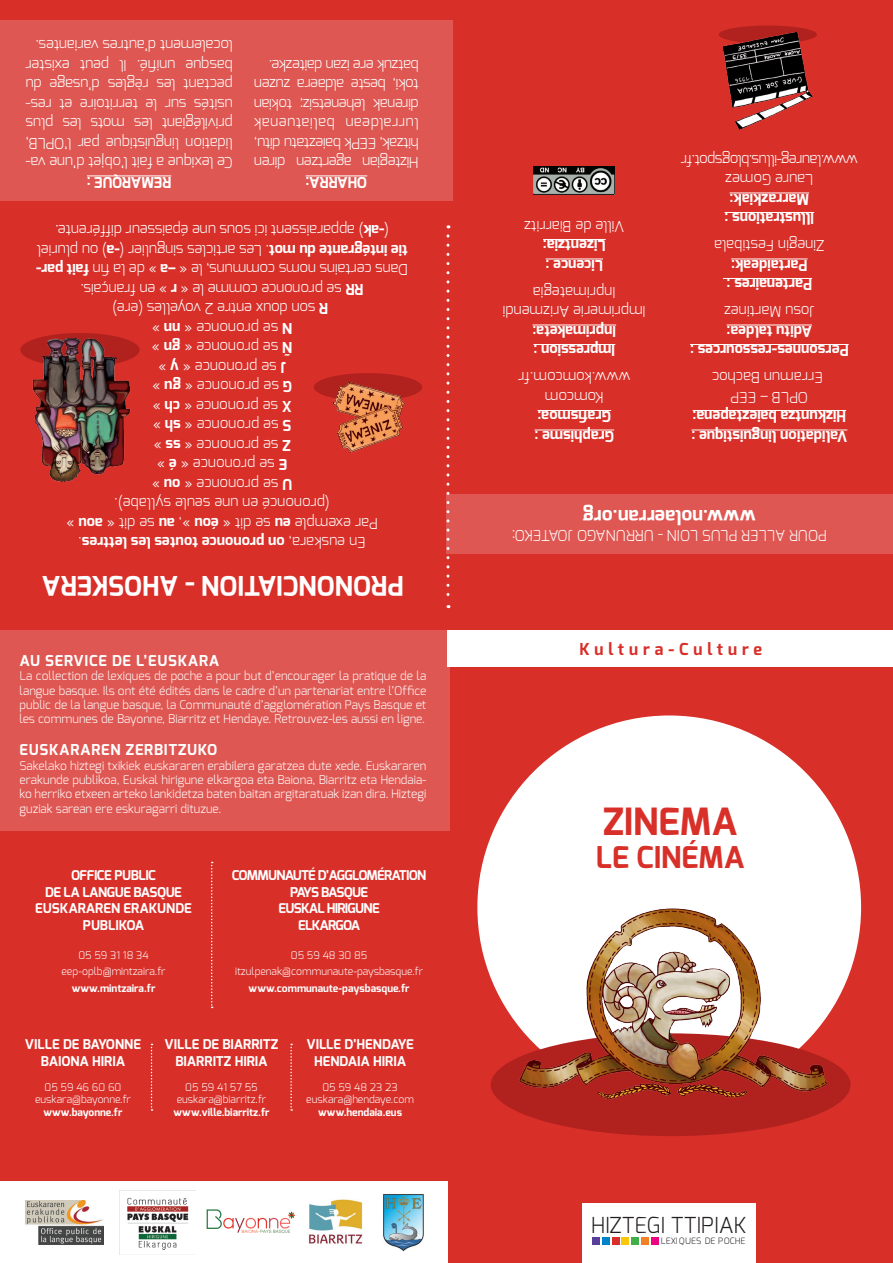
<style>
.page{position:relative;width:893px;height:1263px;background:#d82f29}
.page>*{position:absolute;margin:0;border:0;box-sizing:border-box;transform-origin:0 0}
.t1{font:700 37.5px "Exo";color:#d82f29}
.t2{font:700 30px "Exo";color:#d82f29}
.t3{font:700 27px "Exo";color:#fff}
.t4{font:300 22.05px "Exo";color:#231f20}
.t5{font:700 19.5px "Exo";color:#fff}
.t6{font:700 16.5px "Exo";letter-spacing:.3em;color:#d82f29}
.t7{font:300 15px/19.5px "Exo";letter-spacing:-.01em;color:#fff;text-align:center}
.t8{font:700 15px/19.5px "Exo";color:#fff}
.t9{font:700 15px "Exo";letter-spacing:.05em;color:#fff}
.t10{font:300 15px/19.5px "Exo";letter-spacing:-.035em;color:#fff;text-align:center}
.t11{font:700 13.5px/16.2px "Exo";color:#fff;text-align:center}
.t12{font:700 13.5px/16.5px "Exo";letter-spacing:-.05em;color:#fff;text-align:center}
.t13{font:700 13.5px/16.5px "Exo";letter-spacing:-.03em;color:#fff;text-align:center}
.t14{font:300 12px/14.4px "Exo";color:#fff;text-align:justify}
.t15{font:300 10.5px/12.6px "Exo";color:#fff;text-align:center}
.t16{font:700 10.5px "Exo";color:#fff}
.t17{font:300 8.7px "Exo";color:#231f20}
.s1{font-weight:700}
</style>
<div class="page">
<div style="left:448px;top:630px;width:445px;height:37px;background:#fff"></div>
<hr style="left:446px;top:0;width:1px;height:1263px;background:#fff">
<div style="left:478px;top:716px;width:382px;height:382px;background:#fff;border-radius:50%"></div>
<svg style="left:446px;top:236px;width:3px;height:372px"></svg>
<div style="left:491px;top:1033px;width:359px;height:103px;background:#b1221e;border-radius:50%"></div>
<div style="left:20px;top:333px;width:120px;height:34px;background:#b1221e;border-radius:50%"></div>
<img style="left:514px;top:908px;width:318px;height:200px">
<div style="left:314px;top:373px;width:108px;height:28px;background:#b1221e;border-radius:50%"></div>
<img style="left:26px;top:338px;width:106px;height:143px">
<div style="left:719px;top:26px;width:98px;height:18px;background:#b1221e;border-radius:50%"></div>
<img style="left:723px;top:33px;width:90px;height:96px">
<hr style="left:447px;top:0;width:1px;height:1263px;background:#fff">
<div style="left:0;top:20px;width:452px;height:180px;background:#df5752"></div>
<hr style="left:306px;top:176px;width:61px;height:1px;background:#fff">
<hr style="left:87px;top:176px;width:84px;height:1px;background:#fff">
<img style="left:333px;top:382px;width:72px;height:71px">
<div style="left:583px;top:1203px;width:173px;height:60px;background:#fff"></div>
<div style="left:592px;top:1237px;width:8px;height:7px;background:#573e99"></div>
<div style="left:602px;top:1237px;width:7px;height:7px;background:#0082c9"></div>
<div style="left:612px;top:1237px;width:7px;height:7px;background:#d82f29"></div>
<div style="left:622px;top:1237px;width:7px;height:7px;background:#f9c709"></div>
<div style="left:631px;top:1237px;width:8px;height:7px;background:#40ae49"></div>
<div style="left:641px;top:1237px;width:7px;height:7px;background:#f48026"></div>
<div style="left:651px;top:1237px;width:7px;height:7px;background:#ed0280"></div>
<div style="left:0;top:630px;width:449px;height:200px;background:#df5752"></div>
<div style="left:0;top:1181px;width:447px;height:82px;background:#fff"></div>
<img style="left:26px;top:1200px;width:78px;height:44px">
<img style="left:206px;top:1209px;width:89px;height:24px">
<img style="left:308px;top:1199px;width:55px;height:45px">
<img style="left:120px;top:1190px;width:75px;height:60px">
<img style="left:383px;top:1194px;width:41px;height:57px">
<svg style="left:151px;top:1044px;width:2px;height:67px"></svg>
<svg style="left:290px;top:1044px;width:2px;height:67px"></svg>
<svg style="left:211px;top:862px;width:2px;height:146px"></svg>
<div style="left:446px;top:494px;width:447px;height:59px;background:#df5752"></div>
<img style="left:534px;top:166px;width:80px;height:29px">
<hr style="left:691px;top:430px;width:156px;height:1px;background:#fff">
<hr style="left:693px;top:410px;width:153px;height:1px;background:#fff">
<hr style="left:690px;top:344px;width:159px;height:1px;background:#fff">
<hr style="left:727px;top:325px;width:85px;height:1px;background:#fff">
<hr style="left:723px;top:278px;width:89px;height:1px;background:#fff">
<hr style="left:731px;top:259px;width:77px;height:1px;background:#fff">
<hr style="left:725px;top:212px;width:89px;height:1px;background:#fff">
<hr style="left:730px;top:193px;width:79px;height:1px;background:#fff">
<hr style="left:535px;top:430px;width:79px;height:1px;background:#fff">
<hr style="left:538px;top:410px;width:73px;height:1px;background:#fff">
<hr style="left:533px;top:344px;width:82px;height:1px;background:#fff">
<hr style="left:532px;top:325px;width:84px;height:1px;background:#fff">
<hr style="left:546px;top:259px;width:57px;height:1px;background:#fff">
<hr style="left:543px;top:239px;width:63px;height:1px;background:#fff">
<p class="t7" style="left:233px;top:172px;width:209px;text-align:justify;rotate:-180deg">Ce lexique a fait l’objet d’une va&shy;lidation linguistique par l’OPLB, privilégiant les mots les plus usités sur le territoire et res&shy;pectant les règles d’usage du basque unifié. Il peut exister localement d’autres variantes.</p>
<p class="t8" style="left:171px;top:192px;width:86px;rotate:-180deg">REMARQUE :</p>
<p class="t7" style="left:419px;top:172px;width:166px;text-align:justify;rotate:-180deg">Hiztegian agertzen diren hitzak, EEPk baieztatu ditu, lurraldean baliatuenak direnak lehenetsiz; tokian toki, beste aldaera zuzen batzuk ere izan daitezke.</p>
<p class="t8" style="left:367px;top:192px;width:63px;rotate:-180deg">OHARRA:</p>
<p class="t7" style="left:408px;top:552px;width:374px;rotate:-180deg">En euskara, <span class="s1">on prononce toutes les lettres</span>.<br>Par exemple <span class="s1">eu</span> se dit « <span class="s1">éou</span> », <span class="s1">au</span> se dit « <span class="s1">aou</span> » (prononcé en une seule syllabe).<br><span class="s1">U</span> se prononce « <span class="s1">ou</span> »<br><span class="s1">E</span> se prononce « <span class="s1">é</span> »<br><span class="s1">Z</span> se prononce « <span class="s1">ss</span> »<br><span class="s1">S</span> se prononce « <span class="s1">sh</span> »<br><span class="s1">X</span> se prononce « <span class="s1">ch</span> »<br><span class="s1">G</span> se prononce « <span class="s1">gu</span> »<br><span class="s1">J</span> se prononce « <span class="s1">y</span> »<br><span class="s1">Ñ</span> se prononce « <span class="s1">gn</span> »<br><span class="s1">N</span> se prononce « <span class="s1">nn</span> »<br><span class="s1">R</span> son doux entre 2 voyelles (ere)<br><span class="s1">RR</span> se prononce comme le « <span class="s1">r</span> » en français.<br>Dans certains noms communs, le « <span class="s1">–a</span> » de la fin <span class="s1">fait par&shy;tie intégrante du mot</span>. Les articles singulier (<span class="s1">-a</span>) ou pluriel (<span class="s1">-ak</span>) apparaissent ici sous une épaisseur différente.</p>
<h3 class="t3" style="left:404px;top:603px;width:363px;rotate:-180deg">PRONONCIATION - AHOSKERA</h3>
<p class="t9" style="left:20px;top:651px;width:201px">AU SERVICE DE L’EUSKARA</p>
<p class="t14" style="left:20px;top:669px;width:408px">La collection de lexiques de poche a pour but d’encourager la pratique de la langue basque. Ils ont été édités dans le cadre d’un partenariat entre l’Office public de la langue basque, la Communauté d’agglomération Pays Basque et les communes de Bayonne, Biarritz et Hendaye. Retrouvez-les aussi en ligne.</p>
<p class="t9" style="left:20px;top:740px;width:199px">EUSKARAREN ZERBITZUKO</p>
<p class="t14" style="left:20px;top:758px;width:408px">Sakelako hiztegi txikiek euskararen erabilera garatzea dute xede. Euskararen erakunde publikoa, Euskal hirigune elkargoa eta Baiona, Biarritz eta Hendaia&shy;ko herriko etxeen arteko lankidetza baten baitan argitaratuak izan dira. Hiztegi guziak sarean ere eskuragarri dituzue.</p>
<p class="t13" style="left:35px;top:867px;width:158px">OFFICE PUBLIC<br>DE LA LANGUE BASQUE<br>EUSKARAREN ERAKUNDE<br>PUBLIKOA</p>
<p class="t15" style="left:61px;top:946px;width:106px;line-height:16.5px">05 59 31 18 34 eep-oplb@mintzaira.fr</p>
<p class="t16" style="left:72px;top:981px;width:85px">www.mintzaira.fr</p>
<p class="t12" style="left:232px;top:867px;width:196px">COMMUNAUTÉ D’AGGLOMÉRATION<br>PAYS BASQUE<br>EUSKAL HIRIGUNE<br>ELKARGOA</p>
<p class="t15" style="left:235px;top:946px;width:190px;line-height:16.5px">05 59 48 30 85 itzulpenak@communaute-paysbasque.fr</p>
<p class="t16" style="left:249px;top:981px;width:163px">www.communaute-paysbasque.fr</p>
<p class="t11" style="left:25px;top:1036px;width:118px">VILLE DE BAYONNE<br>BAIONA HIRIA</p>
<p class="t15" style="left:35px;top:1081px;width:97px">05 59 46 60 60 euskara@bayonne.fr</p>
<p class="t16" style="left:43px;top:1105px;width:81px">www.bayonne.fr</p>
<p class="t11" style="left:165px;top:1036px;width:115px">VILLE DE BIARRITZ<br>BIARRITZ HIRIA</p>
<p class="t15" style="left:177px;top:1081px;width:91px">05 59 41 57 55 euskara@biarritz.fr</p>
<p class="t16" style="left:173px;top:1105px;width:98px">www.ville.biarritz.fr</p>
<p class="t11" style="left:306px;top:1036px;width:109px">VILLE D’HENDAYE<br>HENDAIA HIRIA</p>
<p class="t15" style="left:306px;top:1081px;width:109px">05 59 48 23 23 euskara@hendaye.com</p>
<p class="t16" style="left:318px;top:1105px;width:85px">www.hendaia.eus</p>
<p class="t7" style="left:625px;top:236px;width:102px;rotate:-180deg">Ville de Biarritz</p>
<p class="t8" style="left:606px;top:275px;width:64px;rotate:-180deg">Licence :<br>Lizentzia:</p>
<p class="t7" style="left:646px;top:321px;width:145px;rotate:-180deg">Imprimerie Arizmendi<br>Inprimategia</p>
<p class="t8" style="left:616px;top:360px;width:85px;rotate:-180deg">Impression :<br>Inprimaketa:</p>
<p class="t7" style="left:631px;top:407px;width:114px;rotate:-180deg">Komcom www.komcom.fr</p>
<p class="t8" style="left:614px;top:446px;width:81px;rotate:-180deg">Graphisme :<br>Grafismoa:</p>
<p class="t10" style="left:858px;top:189px;width:179px;rotate:-180deg">Laure Gomez www.laureg-illus.blogspot.fr</p>
<p class="t8" style="left:814px;top:228px;width:91px;text-align:center;rotate:-180deg">Illustrations :<br>Marrazkiak:</p>
<p class="t7" style="left:824px;top:255px;width:112px;rotate:-180deg">Zinegin Festibala</p>
<p class="t8" style="left:812px;top:294px;width:87px;rotate:-180deg">Partenaires :<br>Partaideak:</p>
<p class="t7" style="left:815px;top:321px;width:92px;rotate:-180deg">Josu Martinez</p>
<p class="t8" style="left:849px;top:360px;width:160px;text-align:center;rotate:-180deg">Personnes-ressources :<br>Aditu taldea:</p>
<p class="t7" style="left:823px;top:407px;width:113px;rotate:-180deg">OPLB – EEP<br>Erramun Bachoc</p>
<p class="t8" style="left:847px;top:446px;width:157px;rotate:-180deg">Validation linguistique :<br>Hizkuntza baieztapena:</p>
<h3 class="t5" style="left:756px;top:530px;width:174px;rotate:-180deg">www.nolaerran.org</h3>
<p class="t7" style="left:827px;top:545px;width:316px;rotate:-180deg">POUR ALLER PLUS LOIN - URRUNAGO JOATEKO:</p>
<p class="t6" style="left:579px;top:638px;width:184px">Kultura-Culture</p>
<h1 class="t1" style="left:603px;top:798px;width:136px">ZINEMA</h1>
<h2 class="t2" style="left:596px;top:838px;width:150px">LE CINÉMA</h2>
<h3 class="t4" style="left:591px;top:1210px;width:157px">HIZTEGI TTIPIAK</h3>
<p class="t17" style="left:661px;top:1235px;width:86px">LEXIQUES DE POCHE</p>
</div>
